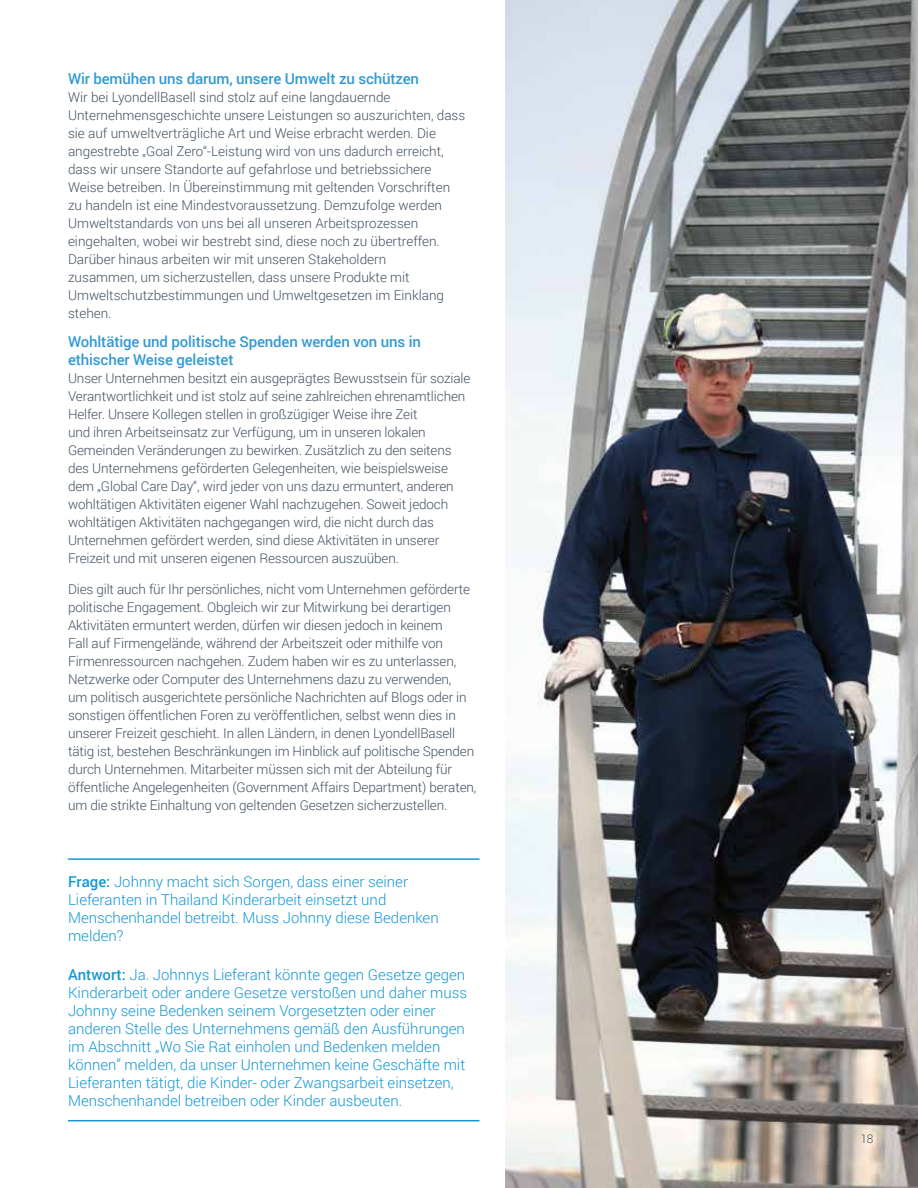
<style>
.page{position:relative;width:918px;height:1188px;background:#fff}
.page>*{position:absolute;margin:0;border:0;box-sizing:border-box;transform-origin:0 0}
.t1{font:300 15px/18px "Roboto";color:#1497d5}
.t2{font:500 15px/18px "Roboto";letter-spacing:-.01em;color:#319ad5}
.t3{font:300 13.5px/18px "Roboto";letter-spacing:-.01em;color:#435161}
.t4{font:300 12px "Roboto";color:#435161}
.s1{font-weight:500}
</style>
<div class="page">
<img style="left:505px;top:0;width:413px;height:1188px">
<hr style="left:68px;top:858px;width:412px;height:2px;background:#1497d5">
<hr style="left:68px;top:1120px;width:412px;height:1px;background:#1497d5">
<p class="t2" style="left:68px;top:69px;width:353px">Wir bemühen uns darum, unsere Umwelt zu schützen</p>
<p class="t3" style="left:68px;top:88px;width:399px">Wir bei LyondellBasell sind stolz auf eine langdauernde Unternehmensgeschichte unsere Leistungen so auszurichten, dass sie auf umweltverträgliche Art und Weise erbracht werden. Die angestrebte „Goal Zero“-Leistung wird von uns dadurch erreicht, dass wir unsere Standorte auf gefahrlose und betriebssichere Weise betreiben. In Übereinstimmung mit geltenden Vorschriften zu handeln ist eine Mindestvoraussetzung. Demzufolge werden Umweltstandards von uns bei all unseren Arbeitsprozessen eingehalten, wobei wir bestrebt sind, diese noch zu übertreffen.<br>Darüber hinaus arbeiten wir mit unseren Stakeholdern<br>zusammen, um sicherzustellen, dass unsere Produkte mit Umweltschutzbestimmungen und Umweltgesetzen im Einklang stehen.</p>
<p class="t2" style="left:68px;top:332px;width:355px">Wohltätige und politische Spenden werden von uns in ethischer Weise geleistet</p>
<p class="t3" style="left:68px;top:368px;width:404px">Unser Unternehmen besitzt ein ausgeprägtes Bewusstsein für soziale Verantwortlichkeit und ist stolz auf seine zahlreichen ehrenamtlichen Helfer. Unsere Kollegen stellen in großzügiger Weise ihre Zeit<br>und ihren Arbeitseinsatz zur Verfügung, um in unseren lokalen Gemeinden Veränderungen zu bewirken. Zusätzlich zu den seitens des Unternehmens geförderten Gelegenheiten, wie beispielsweise dem „Global Care Day“, wird jeder von uns dazu ermuntert, anderen wohltätigen Aktivitäten eigener Wahl nachzugehen. Soweit jedoch wohltätigen Aktivitäten nachgegangen wird, die nicht durch das Unternehmen gefördert werden, sind diese Aktivitäten in unserer Freizeit und mit unseren eigenen Ressourcen auszuüben.</p>
<p class="t3" style="left:68px;top:580px;width:410px">Dies gilt auch für Ihr persönliches, nicht vom Unternehmen geförderte politische Engagement. Obgleich wir zur Mitwirkung bei derartigen Aktivitäten ermuntert werden, dürfen wir diesen jedoch in keinem<br>Fall auf Firmengelände, während der Arbeitszeit oder mithilfe von Firmenressourcen nachgehen. Zudem haben wir es zu unterlassen, Netzwerke oder Computer des Unternehmens dazu zu verwenden,<br>um politisch ausgerichtete persönliche Nachrichten auf Blogs oder in sonstigen öffentlichen Foren zu veröffentlichen, selbst wenn dies in unserer Freizeit geschieht. In allen Ländern, in denen LyondellBasell tätig ist, bestehen Beschränkungen im Hinblick auf politische Spenden durch Unternehmen. Mitarbeiter müssen sich mit der Abteilung für öffentliche Angelegenheiten (Government Affairs Department) beraten, um die strikte Einhaltung von geltenden Gesetzen sicherzustellen.</p>
<p class="t1" style="left:68px;top:872px;width:372px"><span class="s1">Frage:</span> Johnny macht sich Sorgen, dass einer seiner Lieferanten in Thailand Kinderarbeit einsetzt und Menschenhandel betreibt. Muss Johnny diese Bedenken melden?</p>
<p class="t1" style="left:68px;top:966px;width:401px"><span class="s1">Antwort:</span> Ja. Johnnys Lieferant könnte gegen Gesetze gegen Kinderarbeit oder andere Gesetze verstoßen und daher muss Johnny seine Bedenken seinem Vorgesetzten oder einer anderen Stelle des Unternehmens gemäß den Ausführungen im Abschnitt „Wo Sie Rat einholen und Bedenken melden können” melden, da unser Unternehmen keine Geschäfte mit Lieferanten tätigt, die Kinder- oder Zwangsarbeit einsetzen, Menschenhandel betreiben oder Kinder ausbeuten.</p>
<p class="t4" style="left:860px;top:1131px;width:15px">21</p>
<p class="t4" style="left:861px;top:1131px;width:14px">18</p>
</div>
